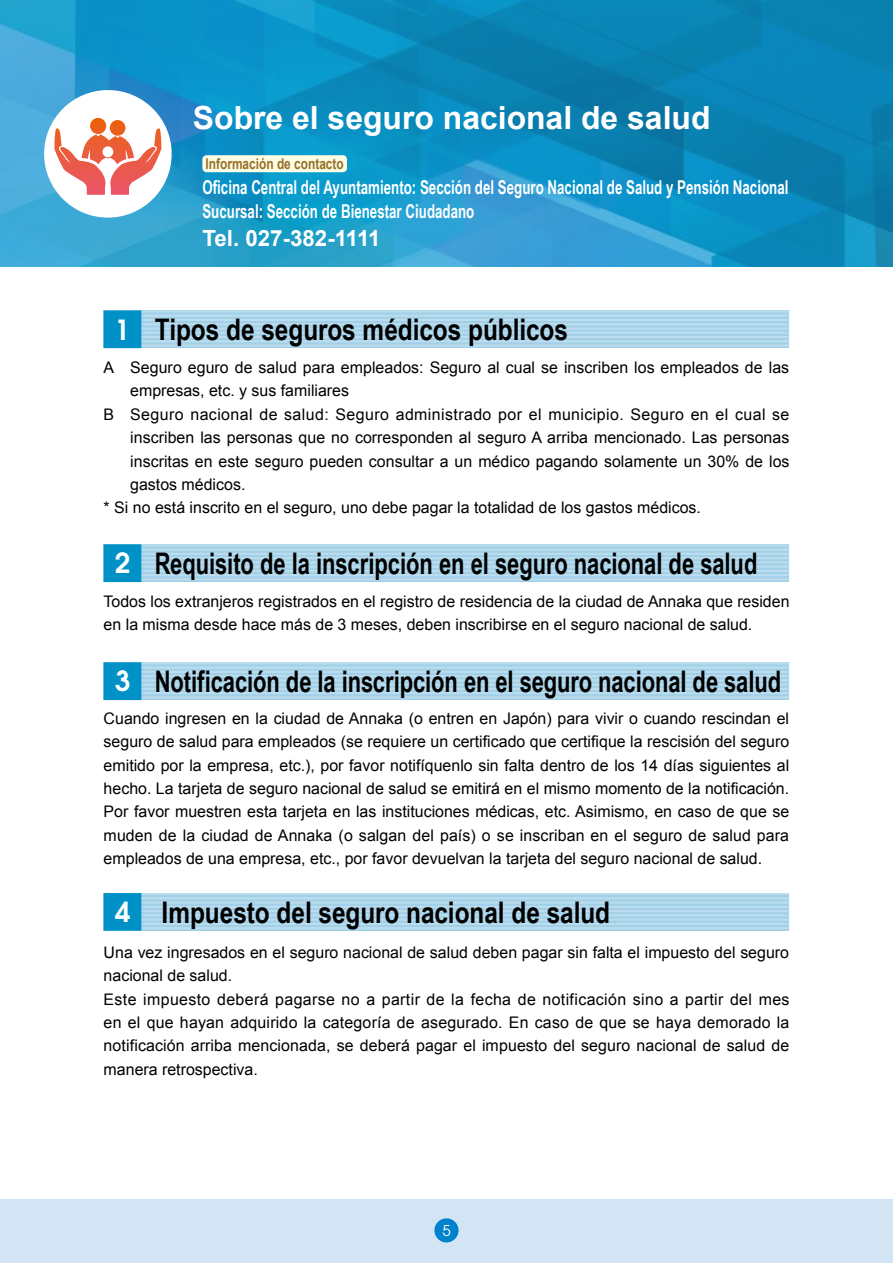
<style>
.page{position:relative;width:893px;height:1263px;background:#fff}
.page>*{position:absolute;margin:0;border:0;box-sizing:border-box;transform-origin:0 0}
.t1{font:700 31.95px "Arial";color:#fff}
.t2{font:700 29.7px "Arial Narrow";letter-spacing:-.005em;color:#000;scale:.9 1}
.t3{font:700 29.7px "Arial Narrow";letter-spacing:-.005em;color:#000}
.t4{font:700 22.35px "Arial";color:#fff}
.t5{font:700 19.2px/24.5px "Arial Narrow";color:#fff;scale:.85 1}
.t6{font:15.9px/23.4px "Arial";color:#000}
.t7{font:15.9px "Arial";letter-spacing:.025em;color:#000}
.t8{font:700 14.85px "Arial";color:#956f29;scale:.8 1}
.t9{font:14.85px "Avant Garde";color:#fff}
.s1{font-family:"Avant Garde";font-weight:600;font-size:27.6px;color:#fff}
</style>
<div class="page">
<div style="left:0;top:1199px;width:893px;height:64px;background:#d3e4f5"></div>
<img style="left:0;top:0;width:893px;height:267px">
<div style="left:434px;top:1218px;width:25px;height:24px;background:#0081cc;border-radius:50%"></div>
<div style="left:104px;top:310px;width:685px;height:38px;background:#a1d0e8"></div>
<hr style="left:104px;top:310px;width:685px;height:3px;background:#bde">
<hr style="left:104px;top:315px;width:685px;height:2px;background:#bde">
<hr style="left:104px;top:319px;width:685px;height:2px;background:#bde">
<hr style="left:104px;top:323px;width:685px;height:2px;background:#bde">
<hr style="left:104px;top:327px;width:685px;height:3px;background:#bde">
<hr style="left:104px;top:332px;width:685px;height:2px;background:#bde">
<hr style="left:104px;top:336px;width:685px;height:2px;background:#bde">
<hr style="left:104px;top:340px;width:685px;height:2px;background:#bde">
<hr style="left:104px;top:344px;width:685px;height:3px;background:#bde">
<div style="left:104px;top:310px;width:37px;height:38px;background:#0092c6"></div>
<div style="left:104px;top:544px;width:685px;height:38px;background:#a1d0e8"></div>
<hr style="left:104px;top:544px;width:685px;height:2px;background:#bde">
<hr style="left:104px;top:549px;width:685px;height:2px;background:#bde">
<hr style="left:104px;top:553px;width:685px;height:2px;background:#bde">
<hr style="left:104px;top:557px;width:685px;height:2px;background:#bde">
<hr style="left:104px;top:561px;width:685px;height:2px;background:#bde">
<hr style="left:104px;top:566px;width:685px;height:2px;background:#bde">
<hr style="left:104px;top:570px;width:685px;height:2px;background:#bde">
<hr style="left:104px;top:574px;width:685px;height:2px;background:#bde">
<hr style="left:104px;top:578px;width:685px;height:2px;background:#bde">
<div style="left:104px;top:544px;width:37px;height:38px;background:#0092c6"></div>
<div style="left:44px;top:90px;width:128px;height:128px;background:#fff;border-radius:50%"></div>
<div style="left:104px;top:662px;width:685px;height:38px;background:#a1d0e8"></div>
<hr style="left:104px;top:662px;width:685px;height:2px;background:#bde">
<hr style="left:104px;top:666px;width:685px;height:3px;background:#bde">
<hr style="left:104px;top:671px;width:685px;height:2px;background:#bde">
<hr style="left:104px;top:675px;width:685px;height:2px;background:#bde">
<hr style="left:104px;top:679px;width:685px;height:2px;background:#bde">
<hr style="left:104px;top:684px;width:685px;height:2px;background:#bde">
<hr style="left:104px;top:688px;width:685px;height:2px;background:#bde">
<hr style="left:104px;top:692px;width:685px;height:2px;background:#bde">
<hr style="left:104px;top:696px;width:685px;height:2px;background:#bde">
<div style="left:104px;top:662px;width:37px;height:38px;background:#0092c6"></div>
<div style="left:104px;top:893px;width:685px;height:38px;background:#a1d0e8"></div>
<hr style="left:104px;top:893px;width:685px;height:2px;background:#bde">
<hr style="left:104px;top:897px;width:685px;height:2px;background:#bde">
<hr style="left:104px;top:901px;width:685px;height:3px;background:#bde">
<hr style="left:104px;top:906px;width:685px;height:2px;background:#bde">
<hr style="left:104px;top:910px;width:685px;height:2px;background:#bde">
<hr style="left:104px;top:914px;width:685px;height:2px;background:#bde">
<hr style="left:104px;top:918px;width:685px;height:3px;background:#bde">
<hr style="left:104px;top:923px;width:685px;height:2px;background:#bde">
<hr style="left:104px;top:927px;width:685px;height:2px;background:#bde">
<div style="left:104px;top:893px;width:37px;height:38px;background:#0092c6"></div>
<div style="left:202px;top:155px;width:145px;height:17px;background:#fffde4;border-radius:4px"></div>
<svg style="left:90px;top:118px;width:16px;height:16px"></svg>
<div style="left:110px;top:120px;width:15px;height:16px;background:#eb6011;border-radius:8px"></div>
<svg style="left:54px;top:128px;width:108px;height:67px"></svg>
<h1 class="t1" style="left:193px;top:97px;width:519px">Sobre el seguro nacional de salud</h1>
<p class="t8" style="left:206px;top:154px;width:174px">Información de contacto</p>
<p class="t5" style="left:202px;top:175px;width:691px">Oficina Central del Ayuntamiento: Sección del Seguro Nacional de Salud y Pensión Nacional<br>Sucursal: Sección de Bienestar Ciudadano</p>
<h3 class="t4" style="left:202px;top:223px;width:180px">Tel. 027-382-1111</h3>
<h2 class="t3" style="left:115px;top:312px;width:455px"><span class="s1">1</span> Tipos de seguros médicos públicos</h2>
<p class="t6" style="left:104px;top:356px;width:687px">A Seguro eguro de salud para empleados: Seguro al cual se inscriben los empleados de las</p>
<p class="t6" style="left:130px;top:379px;width:220px">empresas, etc. y sus familiares</p>
<p class="t7" style="left:104px;top:404px;width:687px">B Seguro nacional de salud: Seguro administrado por el municipio. Seguro en el cual se</p>
<p class="t6" style="left:130px;top:426px;width:661px">inscriben las personas que no corresponden al seguro A arriba mencionado. Las personas</p>
<p class="t6" style="left:130px;top:449px;width:661px">inscritas en este seguro pueden consultar a un médico pagando solamente un 30% de los</p>
<p class="t6" style="left:130px;top:473px;width:117px">gastos médicos.</p>
<p class="t6" style="left:104px;top:496px;width:599px">* Si no está inscrito en el seguro, uno debe pagar la totalidad de los gastos médicos.</p>
<h2 class="t2" style="left:115px;top:546px;width:716px"><span class="s1">2</span> Requisito de la inscripción en el seguro nacional de salud</h2>
<p class="t6" style="left:104px;top:590px;width:687px">Todos los extranjeros registrados en el registro de residencia de la ciudad de Annaka que residen en la misma desde hace más de 3 meses, deben inscribirse en el seguro nacional de salud.</p>
<h2 class="t2" style="left:115px;top:664px;width:742px"><span class="s1">3</span> Notificación de la inscripción en el seguro nacional de salud</h2>
<p class="t6" style="left:104px;top:707px;width:687px;text-align:justify">Cuando ingresen en la ciudad de Annaka (o entren en Japón) para vivir o cuando rescindan el seguro de salud para empleados (se requiere un certificado que certifique la rescisión del seguro emitido por la empresa, etc.), por favor notifíquenlo sin falta dentro de los 14 días siguientes al hecho. La tarjeta de seguro nacional de salud se emitirá en el mismo momento de la notificación.<br>Por favor muestren esta tarjeta en las instituciones médicas, etc. Asimismo, en caso de que se muden de la ciudad de Annaka (o salgan del país) o se inscriban en el seguro de salud para empleados de una empresa, etc., por favor devuelvan la tarjeta del seguro nacional de salud.</p>
<h2 class="t3" style="left:115px;top:895px;width:497px"><span class="s1">4</span> Impuesto del seguro nacional de salud</h2>
<p class="t6" style="left:104px;top:941px;width:687px">Una vez ingresados en el seguro nacional de salud deben pagar sin falta el impuesto del seguro nacional de salud.<br>Este impuesto deberá pagarse no a partir de la fecha de notificación sino a partir del mes en el que hayan adquirido la categoría de asegurado. En caso de que se haya demorado la notificación arriba mencionada, se deberá pagar el impuesto del seguro nacional de salud de manera retrospectiva.</p>
<p class="t9" style="left:442px;top:1222px;width:10px">5</p>
</div>
